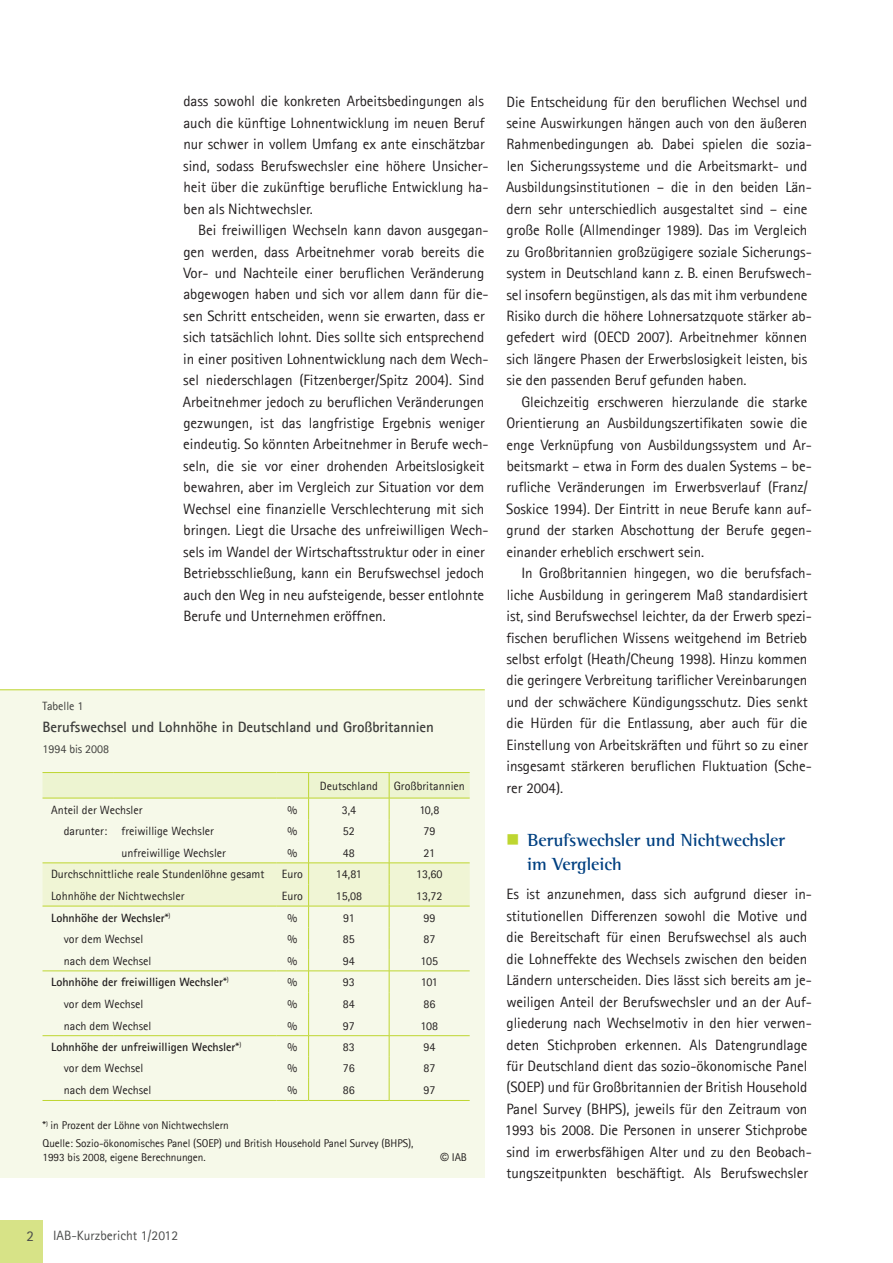
<style>
.page{position:relative;width:893px;height:1263px;background:#fff}
.page>*{position:absolute;margin:0;border:0;box-sizing:border-box;transform-origin:0 0}
.t1{font:700 18px/24px "Agfa Rotis Semi Serif";letter-spacing:-.005em;color:#014081}
.t2{font:15px/21.5px "Agfa Rotis Sans Serif";letter-spacing:-.005em;color:#231f20}
.t3{font:700 15px "Agfa Rotis Sans Serif";letter-spacing:-.005em;color:#3e3e3c}
.t4{font:15px "Agfa Rotis Sans Serif";color:#4b4c4b}
.t5{font:13.5px "Agfa Rotis Sans Serif";color:#4b4c4b}
.t6{font:12px "Agfa Rotis Sans Serif";color:#231f20}
.t7{font:700 12px "Agfa Rotis Sans Serif";color:#231f20}
.t8{font:12px "Agfa Rotis Sans Serif";letter-spacing:-.005em;color:#3e3e3c}
.t9{font:11.25px/17.7px "Agfa Rotis Sans Serif";letter-spacing:-.005em;color:#221e1d}
.s1{font-weight:400}
.s2{font-family:"Arial"}
</style>
<div class="page">
<div style="left:0;top:689px;width:485px;height:489px;background:#f6f9e9"></div>
<hr style="left:0;top:689px;width:485px;height:1px;background:#bed630">
<svg style="left:43px;top:772px;width:427px;height:328px"></svg>
<hr style="left:43px;top:1100px;width:70px;height:1px;background:#bed630">
<hr style="left:113px;top:1100px;width:163px;height:1px;background:#bed630">
<hr style="left:276px;top:1100px;width:33px;height:1px;background:#bed630">
<hr style="left:309px;top:1100px;width:80px;height:1px;background:#bed630">
<hr style="left:389px;top:1100px;width:81px;height:1px;background:#bed630">
<div style="left:0;top:1220px;width:43px;height:43px;background:#d7e387"></div>
<p class="t2" style="left:183px;top:91px;width:307px">dass sowohl die konkreten Arbeitsbedingungen als auch die künftige Lohnentwicklung im neuen Beruf nur schwer in vollem Umfang ex ante einschätzbar sind, sodass Berufswechsler eine höhere Unsicher&shy;heit über die zukünftige berufliche Entwicklung ha&shy;ben als Nichtwechsler.</p>
<p class="t2" style="left:183px;top:219px;width:307px;text-indent:15px">Bei freiwilligen Wechseln kann davon ausgegan&shy;gen werden, dass Arbeitnehmer vorab bereits die Vor- und Nachteile einer beruflichen Veränderung abgewogen haben und sich vor allem dann für die&shy;sen Schritt entscheiden, wenn sie erwarten, dass er sich tatsächlich lohnt. Dies sollte sich entsprechend in einer positiven Lohnentwicklung nach dem Wech&shy;sel niederschlagen (Fitzenberger/Spitz 2004). Sind Arbeitnehmer jedoch zu beruflichen Veränderungen gezwungen, ist das langfristige Ergebnis weniger eindeutig. So könnten Arbeitnehmer in Berufe wech&shy;seln, die sie vor einer drohenden Arbeitslosigkeit bewahren, aber im Vergleich zur Situation vor dem Wechsel eine finanzielle Verschlechterung mit sich bringen. Liegt die Ursache des unfreiwilligen Wech&shy;sels im Wandel der Wirtschaftsstruktur oder in einer Betriebsschließung, kann ein Berufswechsel jedoch auch den Weg in neu aufsteigende, besser entlohnte Berufe und Unternehmen eröffnen.</p>
<p class="t8" style="left:43px;top:699px;width:43px">Tabelle 1</p>
<p class="t3" style="left:43px;top:718px;width:393px">Berufswechsel und Lohnhöhe in Deutschland und Großbritannien</p>
<p class="t8" style="left:43px;top:742px;width:68px">1994 bis 2008</p>
<p class="t6" style="left:320px;top:779px;width:59px">Deutschland</p>
<p class="t6" style="left:394px;top:779px;width:73px">Großbritannien</p>
<p class="t6" style="left:51px;top:802px;width:93px">Anteil der Wechsler</p>
<p class="t6" style="left:288px;top:802px;width:11px">%</p>
<p class="t6" style="left:342px;top:802px;width:16px">3,4</p>
<p class="t6" style="left:419px;top:802px;width:22px">10,8</p>
<p class="t6" style="left:64px;top:824px;width:152px">darunter: freiwillige Wechsler</p>
<p class="t6" style="left:288px;top:824px;width:11px">%</p>
<p class="t6" style="left:343px;top:824px;width:13px">52</p>
<p class="t6" style="left:423px;top:824px;width:13px">79</p>
<p class="t6" style="left:122px;top:845px;width:106px">unfreiwillige Wechsler</p>
<p class="t6" style="left:288px;top:845px;width:11px">%</p>
<p class="t6" style="left:343px;top:845px;width:13px">48</p>
<p class="t6" style="left:424px;top:845px;width:13px">21</p>
<p class="t6" style="left:51px;top:867px;width:215px">Durchschnittliche reale Stundenlöhne gesamt</p>
<p class="t6" style="left:282px;top:867px;width:23px">Euro</p>
<p class="t6" style="left:336px;top:867px;width:28px">14,81</p>
<p class="t6" style="left:416px;top:867px;width:28px">13,60</p>
<p class="t6" style="left:51px;top:889px;width:135px">Lohnhöhe der Nichtwechsler</p>
<p class="t6" style="left:282px;top:889px;width:23px">Euro</p>
<p class="t6" style="left:336px;top:889px;width:28px">15,08</p>
<p class="t6" style="left:416px;top:889px;width:28px">13,72</p>
<p class="t7" style="left:51px;top:910px;width:121px">Lohnhöhe der Wechsler<span class="s1">*</span><sup>)</sup></p>
<p class="t6" style="left:288px;top:910px;width:11px">%</p>
<p class="t6" style="left:343px;top:910px;width:13px">91</p>
<p class="t6" style="left:423px;top:910px;width:13px">99</p>
<p class="t6" style="left:64px;top:932px;width:81px">vor dem Wechsel</p>
<p class="t6" style="left:288px;top:932px;width:11px">%</p>
<p class="t6" style="left:343px;top:932px;width:13px">85</p>
<p class="t6" style="left:423px;top:932px;width:13px">87</p>
<p class="t6" style="left:64px;top:953px;width:89px">nach dem Wechsel</p>
<p class="t6" style="left:288px;top:953px;width:11px">%</p>
<p class="t6" style="left:343px;top:953px;width:13px">94</p>
<p class="t6" style="left:421px;top:953px;width:19px">105</p>
<p class="t7" style="left:51px;top:975px;width:179px">Lohnhöhe der freiwilligen Wechsler<span class="s1">*</span><sup>)</sup></p>
<p class="t6" style="left:288px;top:975px;width:11px">%</p>
<p class="t6" style="left:343px;top:975px;width:13px">93</p>
<p class="t6" style="left:421px;top:975px;width:19px">101</p>
<p class="t6" style="left:64px;top:997px;width:81px">vor dem Wechsel</p>
<p class="t6" style="left:288px;top:997px;width:11px">%</p>
<p class="t6" style="left:343px;top:997px;width:13px">84</p>
<p class="t6" style="left:423px;top:997px;width:13px">86</p>
<p class="t6" style="left:64px;top:1018px;width:89px">nach dem Wechsel</p>
<p class="t6" style="left:288px;top:1018px;width:11px">%</p>
<p class="t6" style="left:343px;top:1018px;width:13px">97</p>
<p class="t6" style="left:421px;top:1018px;width:19px">108</p>
<p class="t7" style="left:51px;top:1039px;width:192px">Lohnhöhe der unfreiwilligen Wechsler<span class="s1">*</span><sup>)</sup></p>
<p class="t6" style="left:288px;top:1039px;width:11px">%</p>
<p class="t6" style="left:343px;top:1039px;width:13px">83</p>
<p class="t6" style="left:423px;top:1039px;width:13px">94</p>
<p class="t6" style="left:64px;top:1060px;width:81px">vor dem Wechsel</p>
<p class="t6" style="left:288px;top:1060px;width:11px">%</p>
<p class="t6" style="left:343px;top:1060px;width:13px">76</p>
<p class="t6" style="left:423px;top:1060px;width:13px">87</p>
<p class="t6" style="left:64px;top:1083px;width:89px">nach dem Wechsel</p>
<p class="t6" style="left:288px;top:1083px;width:11px">%</p>
<p class="t6" style="left:343px;top:1083px;width:13px">86</p>
<p class="t6" style="left:423px;top:1083px;width:13px">97</p>
<p class="t9" style="left:43px;top:1116px;width:372px">*<sup>)</sup> in Prozent der Löhne von Nichtwechslern<br>Quelle: Sozio-ökonomisches Panel (SOEP) und British Household Panel Survey (BHPS),</p>
<p class="t9" style="left:43px;top:1148px;width:165px">1993 bis 2008, eigene Berechnungen.</p>
<p class="t9" style="left:440px;top:1148px;width:28px"><span class="s2">©</span> IAB</p>
<p class="t2" style="left:506px;top:91px;width:307px">Die Entscheidung für den beruflichen Wechsel und seine Auswirkungen hängen auch von den äußeren Rahmenbedingungen ab. Dabei spielen die sozia&shy;len Sicherungssysteme und die Arbeitsmarkt- und Ausbildungsinstitutionen – die in den beiden Län&shy;dern sehr unterschiedlich ausgestaltet sind – eine große Rolle (Allmendinger 1989). Das im Vergleich zu Großbritannien großzügigere soziale Sicherungs&shy;system in Deutschland kann z. B. einen Berufswech&shy;sel insofern begünstigen, als das mit ihm verbundene Risiko durch die höhere Lohnersatzquote stärker ab&shy;gefedert wird (OECD 2007). Arbeitnehmer können sich längere Phasen der Erwerbslosigkeit leisten, bis sie den passenden Beruf gefunden haben.</p>
<p class="t2" style="left:506px;top:391px;width:307px;text-indent:15px">Gleichzeitig erschweren hierzulande die starke Orientierung an Ausbildungszertifikaten sowie die enge Verknüpfung von Ausbildungssystem und Ar&shy;beitsmarkt – etwa in Form des dualen Systems – be&shy;rufliche Veränderungen im Erwerbsverlauf (Franz/ Soskice 1994). Der Eintritt in neue Berufe kann auf&shy;grund der starken Abschottung der Berufe gegen&shy;einander erheblich erschwert sein.</p>
<p class="t2" style="left:506px;top:562px;width:307px;text-indent:15px">In Großbritannien hingegen, wo die berufsfach&shy;liche Ausbildung in geringerem Maß standardisiert ist, sind Berufswechsel leichter, da der Erwerb spezi&shy;fischen beruflichen Wissens weitgehend im Betrieb selbst erfolgt (Heath/Cheung 1998). Hinzu kommen die geringere Verbreitung tariflicher Vereinbarungen und der schwächere Kündigungsschutz. Dies senkt die Hürden für die Entlassung, aber auch für die Einstellung von Arbeitskräften und führt so zu einer insgesamt stärkeren beruflichen Fluktuation (Sche&shy;rer 2004).</p>
<p class="t1" style="left:527px;top:828px;width:259px">Berufswechsler und Nichtwechsler im Vergleich</p>
<p class="t2" style="left:505px;top:883px;width:309px">Es ist anzunehmen, dass sich aufgrund dieser in&shy;stitutionellen Differenzen sowohl die Motive und die Bereitschaft für einen Berufswechsel als auch die Lohneffekte des Wechsels zwischen den beiden Ländern unterscheiden. Dies lässt sich bereits am je&shy;weiligen Anteil der Berufswechsler und an der Auf&shy;gliederung nach Wechselmotiv in den hier verwen&shy;deten Stichproben erkennen. Als Datengrundlage für Deutschland dient das sozio-ökonomische Panel (SOEP) und für Großbritannien der British Household Panel Survey (BHPS), jeweils für den Zeitraum von 1993 bis 2008. Die Personen in unserer Stichprobe sind im erwerbsfähigen Alter und zu den Beobach&shy;tungszeitpunkten beschäftigt. Als Berufswechsler</p>
<p class="t4" style="left:27px;top:1227px;width:9px">2</p>
<p class="t5" style="left:53px;top:1227px;width:126px">IAB-Kurzbericht 1/2012</p>
</div>
